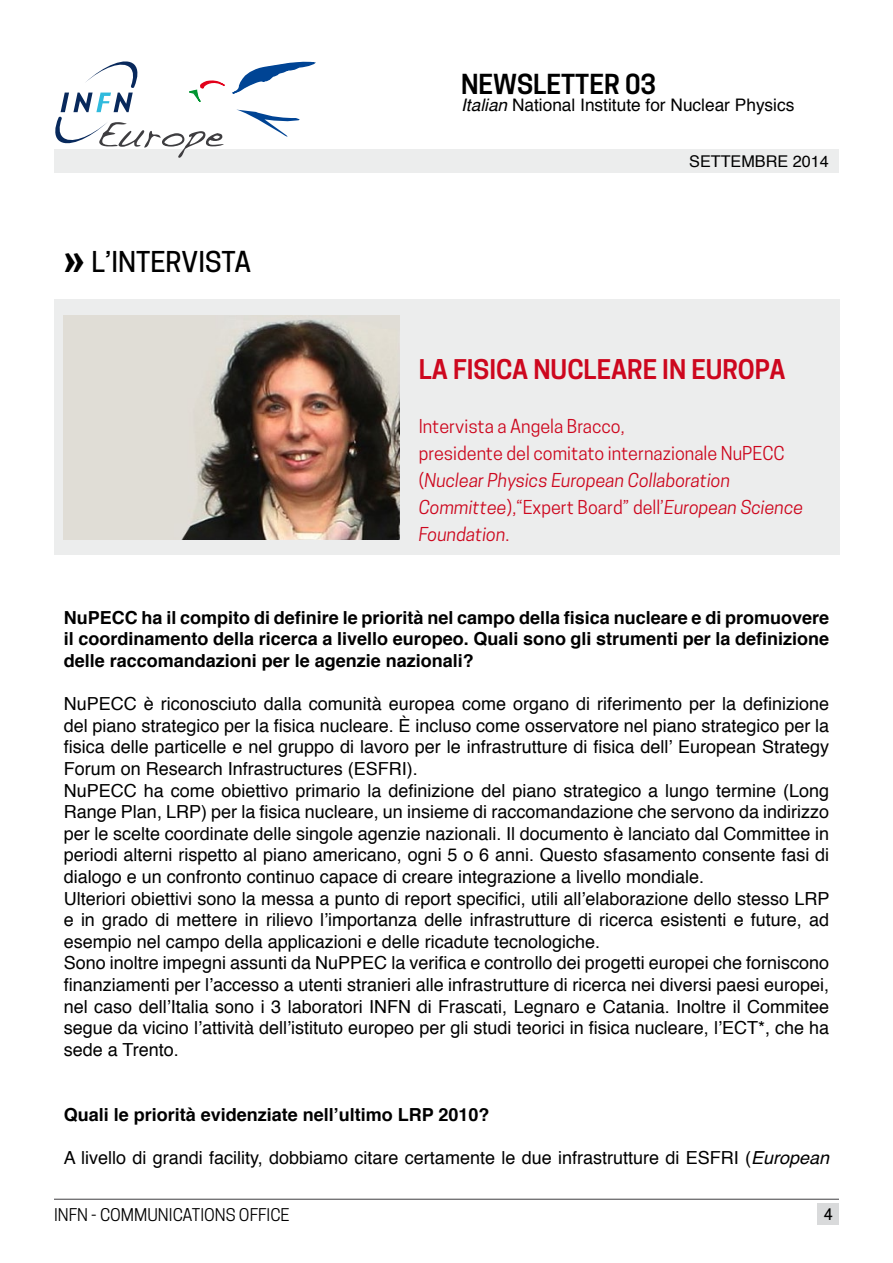
<style>
.page{position:relative;width:893px;height:1263px;background:#fff}
.page>*{position:absolute;margin:0;border:0;box-sizing:border-box;transform-origin:0 0}
.t1{font:500 27px "Cooper Hewitt";color:#000}
.t2{font:600 25.95px "Cooper Hewitt";color:#000}
.t3{font:600 25.5px "Cooper Hewitt";color:#cd071e}
.t4{font:18px/21.6px "Helvetica";color:#000}
.t5{font:700 18px/21.6px "Helvetica";color:#000;text-align:justify}
.t6{font:18px/27px "Cooper Hewitt";color:#cd071e}
.t7{font:17.25px "Helvetica";color:#000}
.t8{font:16.5px "Cooper Hewitt";color:#000}
.t9{font:16.2px "Helvetica";color:#000}
.t10{font:500 15px "Cooper Hewitt";color:#000}
.s1{font-style:italic}
.s2{font-family:"Whitney";font-weight:700;font-size:36px}
</style>
<div class="page">
<div style="left:54px;top:300px;width:786px;height:255px;background:#eceded"></div>
<div style="left:54px;top:149px;width:785px;height:23px;background:#eceded"></div>
<svg style="left:55px;top:61px;width:261px;height:97px"></svg>
<hr style="left:54px;top:1199px;width:785px;height:1px;background:#3e3d40">
<div style="left:818px;top:1203px;width:21px;height:22px;background:#d9dadb"></div>
<img style="left:64px;top:315px;width:336px;height:224px">
<h2 class="t2" style="left:461px;top:69px;width:197px">NEWSLETTER 03</h2>
<p class="t7" style="left:461px;top:92px;width:335px"><span class="s1">Italian</span> National Institute for Nuclear Physics</p>
<h1 class="t1" style="left:64px;top:246px;width:189px"><span class="s2">»</span> L’INTERVISTA</h1>
<p class="t9" style="left:689px;top:149px;width:141px">SETTEMBRE 2014</p>
<h3 class="t3" style="left:419px;top:354px;width:368px">LA FISICA NUCLEARE IN EUROPA</h3>
<p class="t6" style="left:419px;top:413px;width:386px">Intervista a Angela Bracco,<br>presidente del comitato internazionale NuPECC (<span class="s1">Nuclear Physics European Collaboration Committee</span>),“Expert Board” dell’<span class="s1">European Science Foundation</span>.</p>
<p class="t5" style="left:64px;top:607px;width:767px">NuPECC ha il compito di definire le priorità nel campo della fisica nucleare e di promuovere il coordinamento della ricerca a livello europeo. Quali sono gli strumenti per la definizione delle raccomandazioni per le agenzie nazionali?</p>
<p class="t4" style="left:64px;top:693px;width:767px">NuPECC è riconosciuto dalla comunità europea come organo di riferimento per la definizione del piano strategico per la fisica nucleare. È incluso come osservatore nel piano strategico per la fisica delle particelle e nel gruppo di lavoro per le infrastrutture di fisica dell’ European Strategy Forum on Research Infrastructures (ESFRI).<br>NuPECC ha come obiettivo primario la definizione del piano strategico a lungo termine (Long Range Plan, LRP) per la fisica nucleare, un insieme di raccomandazione che servono da indirizzo per le scelte coordinate delle singole agenzie nazionali. Il documento è lanciato dal Committee in periodi alterni rispetto al piano americano, ogni 5 o 6 anni. Questo sfasamento consente fasi di dialogo e un confronto continuo capace di creare integrazione a livello mondiale.<br>Ulteriori obiettivi sono la messa a punto di report specifici, utili all’elaborazione dello stesso LRP e in grado di mettere in rilievo l’importanza delle infrastrutture di ricerca esistenti e future, ad esempio nel campo della applicazioni e delle ricadute tecnologiche.<br>Sono inoltre impegni assunti da NuPPEC la verifica e controllo dei progetti europei che forniscono finanziamenti per l’accesso a utenti stranieri alle infrastrutture di ricerca nei diversi paesi europei, nel caso dell’Italia sono i 3 laboratori INFN di Frascati, Legnaro e Catania. Inoltre il Commitee segue da vicino l’attività dell’istituto europeo per gli studi teorici in fisica nucleare, l’ECT*, che ha sede a Trento.</p>
<p class="t5" style="left:64px;top:1104px;width:427px">Quali le priorità evidenziate nell’ultimo LRP 2010?</p>
<p class="t4" style="left:64px;top:1147px;width:767px">A livello di grandi facility, dobbiamo citare certamente le due infrastrutture di ESFRI (<span class="s1">European</span></p>
<p class="t8" style="left:54px;top:1205px;width:237px">INFN - COMMUNICATIONS OFFICE</p>
<p class="t10" style="left:824px;top:1205px;width:10px">4</p>
</div>
